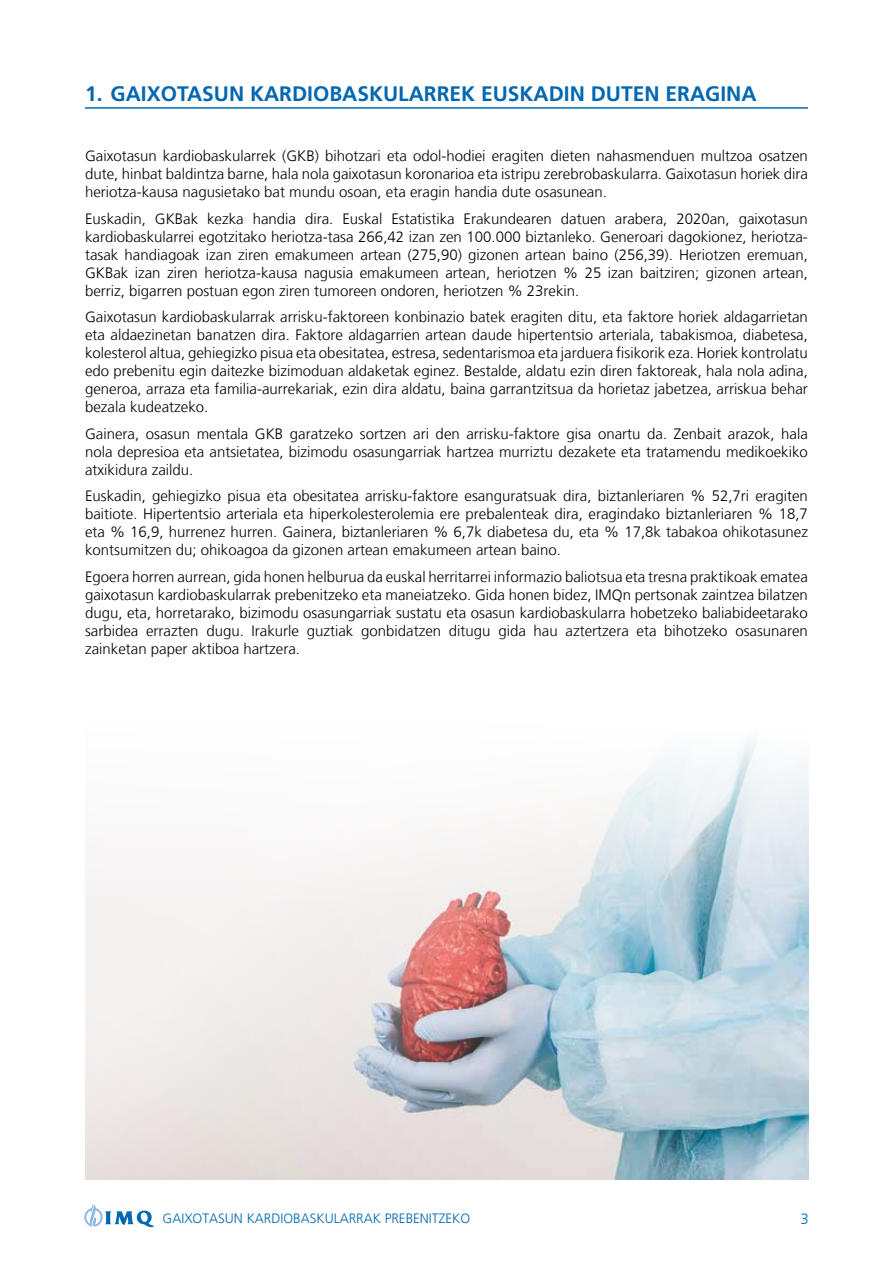
<style>
.page{position:relative;width:893px;height:1263px;background:#fff}
.page>*{position:absolute;margin:0;border:0;box-sizing:border-box;transform-origin:0 0}
.t1{font:700 21px "Frutiger LT Std";color:#0067b2}
.t2{font:300 15px/18px "Frutiger LT";color:#000;text-align:justify}
.t3{font:300 15px "Frutiger LT";color:#0067b2}
.t4{font:300 13.5px "Frutiger LT";color:#0067b2}
</style>
<div class="page">
<svg style="left:84px;top:1204px;width:70px;height:24px"></svg>
<img style="left:86px;top:1023px;width:723px;height:156px">
<svg style="left:85px;top:740px;width:724px;height:283px;fill:#f4f2f1"></svg>
<hr style="left:85px;top:107px;width:723px;height:2px;background:#0067b2">
<h1 class="t1" style="left:85px;top:81px;width:673px">1. GAIXOTASUN KARDIOBASKULARREK EUSKADIN DUTEN ERAGINA</h1>
<p class="t2" style="left:85px;top:147px;width:724px">Gaixotasun kardiobaskularrek (GKB) bihotzari eta odol-hodiei eragiten dieten nahasmenduen multzoa osatzen dute, hinbat baldintza barne, hala nola gaixotasun koronarioa eta istripu zerebrobaskularra. Gaixotasun horiek dira heriotza-kausa nagusietako bat mundu osoan, eta eragin handia dute osasunean.</p>
<p class="t2" style="left:85px;top:210px;width:724px">Euskadin, GKBak kezka handia dira. Euskal Estatistika Erakundearen datuen arabera, 2020an, gaixotasun kardiobaskularrei egotzitako heriotza-tasa 266,42 izan zen 100.000 biztanleko. Generoari dagokionez, heriotza&shy;tasak handiagoak izan ziren emakumeen artean (275,90) gizonen artean baino (256,39). Heriotzen eremuan, GKBak izan ziren heriotza-kausa nagusia emakumeen artean, heriotzen % 25 izan baitziren; gizonen artean, berriz, bigarren postuan egon ziren tumoreen ondoren, heriotzen % 23rekin.</p>
<p class="t2" style="left:85px;top:308px;width:724px">Gaixotasun kardiobaskularrak arrisku-faktoreen konbinazio batek eragiten ditu, eta faktore horiek aldagarrietan eta aldaezinetan banatzen dira. Faktore aldagarrien artean daude hipertentsio arteriala, tabakismoa, diabetesa, kolesterol altua, gehiegizko pisua eta obesitatea, estresa, sedentarismoa eta jarduera fisikorik eza. Horiek kontrolatu edo prebenitu egin daitezke bizimoduan aldaketak eginez. Bestalde, aldatu ezin diren faktoreak, hala nola adina, generoa, arraza eta familia-aurrekariak, ezin dira aldatu, baina garrantzitsua da horietaz jabetzea, arriskua behar bezala kudeatzeko.</p>
<p class="t2" style="left:85px;top:425px;width:724px">Gainera, osasun mentala GKB garatzeko sortzen ari den arrisku-faktore gisa onartu da. Zenbait arazok, hala nola depresioa eta antsietatea, bizimodu osasungarriak hartzea murriztu dezakete eta tratamendu medikoekiko atxikidura zaildu.</p>
<p class="t2" style="left:85px;top:487px;width:724px">Euskadin, gehiegizko pisua eta obesitatea arrisku-faktore esanguratsuak dira, biztanleriaren % 52,7ri eragiten baitiote. Hipertentsio arteriala eta hiperkolesterolemia ere prebalenteak dira, eragindako biztanleriaren % 18,7 eta % 16,9, hurrenez hurren. Gainera, biztanleriaren % 6,7k diabetesa du, eta % 17,8k tabakoa ohikotasunez kontsumitzen du; ohikoagoa da gizonen artean emakumeen artean baino.</p>
<p class="t2" style="left:85px;top:568px;width:724px">Egoera horren aurrean, gida honen helburua da euskal herritarrei informazio baliotsua eta tresna praktikoak ematea gaixotasun kardiobaskularrak prebenitzeko eta maneiatzeko. Gida honen bidez, IMQn pertsonak zaintzea bilatzen dugu, eta, horretarako, bizimodu osasungarriak sustatu eta osasun kardiobaskularra hobetzeko baliabideetarako sarbidea errazten dugu. Irakurle guztiak gonbidatzen ditugu gida hau aztertzera eta bihotzeko osasunaren zainketan paper aktiboa hartzera.</p>
<p class="t4" style="left:163px;top:1210px;width:309px">GAIXOTASUN KARDIOBASKULARRAK PREBENITZEKO</p>
<p class="t3" style="left:800px;top:1210px;width:10px">3</p>
</div>
